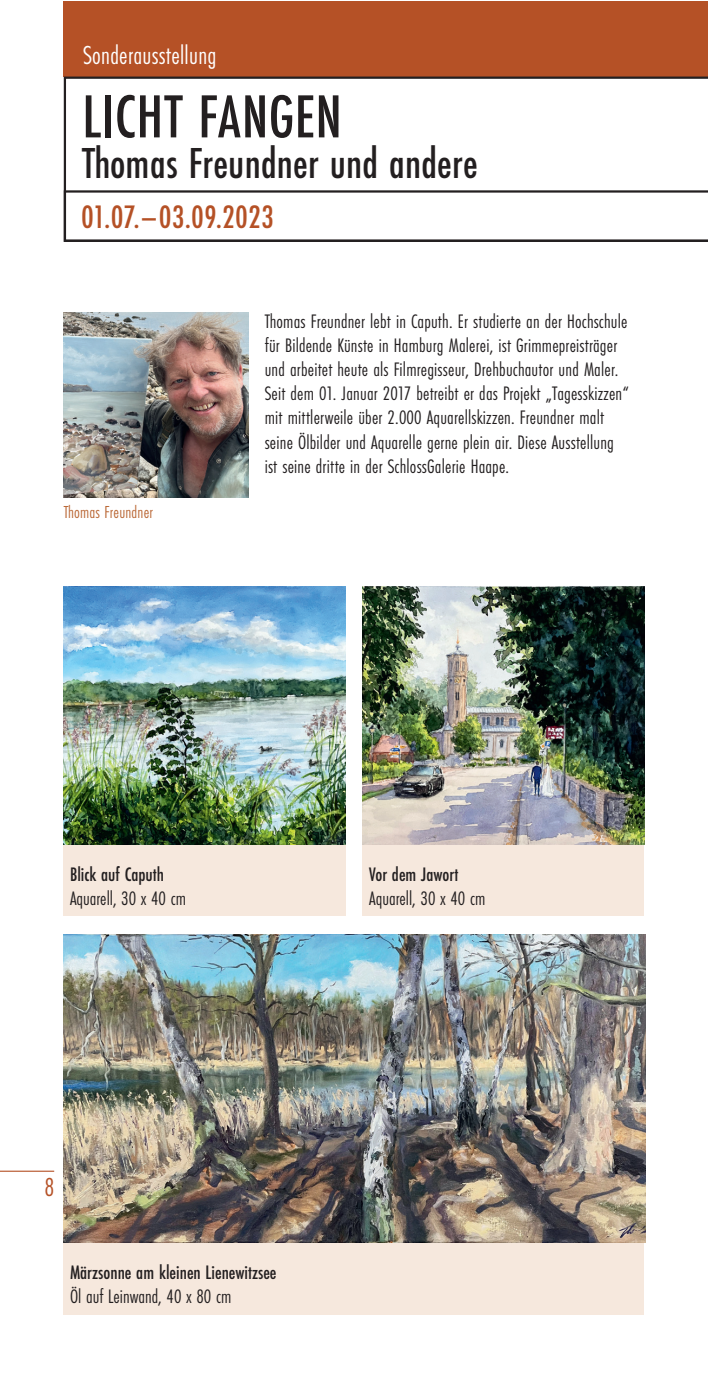
<style>
.page{position:relative;width:708px;height:1378px;background:#fff}
.page>*{position:absolute;margin:0;border:0;box-sizing:border-box;transform-origin:0 0}
.t1{font:500 63px "Futura PT Cond";letter-spacing:.01em;color:#231f20}
.t2{font:500 45px "Futura PT Cond";letter-spacing:.005em;color:#231f20}
.t3{font:500 33.75px "Futura PT Cond";letter-spacing:.005em;color:#b55126}
.t4{font:27px "Futura PT Cond";letter-spacing:.01em;color:#fff}
.t5{font:27px "Futura PT Cond";color:#b55126}
.t6{font:20.25px/24.1px "Futura PT Cond";letter-spacing:.01em;color:#231f20}
.t7{font:500 20.25px "Futura PT Cond";color:#231f20}
.t8{font:18px "Futura PT Cond";letter-spacing:.01em;color:#bb6a39}
</style>
<div class="page">
<div style="left:64px;top:1px;width:644px;height:76px;background:#b55126"></div>
<hr style="left:0;top:1170px;width:54px;height:1px;background:#b55126">
<svg style="left:64px;top:77px;width:644px;height:165px"></svg>
<img style="left:64px;top:313px;width:185px;height:185px">
<div style="left:64px;top:586px;width:282px;height:330px;background:#f6e8dd"></div>
<div style="left:363px;top:586px;width:281px;height:330px;background:#f6e8dd"></div>
<img style="left:64px;top:586px;width:281px;height:259px">
<img style="left:363px;top:586px;width:281px;height:259px">
<div style="left:64px;top:964px;width:580px;height:350px;background:#f6e8dd"></div>
<img style="left:64px;top:934px;width:581px;height:309px">
<h3 class="t4" style="left:83px;top:39px;width:135px">Sonderausstellung</h3>
<h1 class="t1" style="left:83px;top:79px;width:261px">LICHT FANGEN</h1>
<h2 class="t2" style="left:82px;top:136px;width:397px">Thomas Freundner und andere</h2>
<h3 class="t3" style="left:81px;top:197px;width:195px">01.07.–03.09.2023</h3>
<p class="t8" style="left:64px;top:501px;width:91px">Thomas Freundner</p>
<p class="t6" style="left:265px;top:309px;width:366px">Thomas Freundner lebt in Caputh. Er studierte an der Hochschule für Bildende Künste in Hamburg Malerei, ist Grimmepreisträger und arbeitet heute als Filmregisseur, Drehbuchautor und Maler.<br>Seit dem 01. Januar 2017 betreibt er das Projekt „Tagesskizzen“ mit mittlerweile über 2.000 Aquarellskizzen. Freundner malt seine Ölbilder und Aquarelle gerne plein air. Diese Ausstellung ist seine dritte in der SchlossGalerie Haape.</p>
<p class="t7" style="left:70px;top:862px;width:96px">Blick auf Caputh</p>
<p class="t6" style="left:70px;top:886px;width:118px">Aquarell, 30 x 40 cm</p>
<p class="t7" style="left:369px;top:862px;width:91px">Vor dem Jawort</p>
<p class="t6" style="left:369px;top:886px;width:118px">Aquarell, 30 x 40 cm</p>
<h3 class="t5" style="left:44px;top:1171px;width:11px">8</h3>
<p class="t7" style="left:70px;top:1260px;width:208px">Märzsonne am kleinen Lienewitzsee</p>
<p class="t6" style="left:70px;top:1284px;width:163px">Öl auf Leinwand, 40 x 80 cm</p>
</div>
